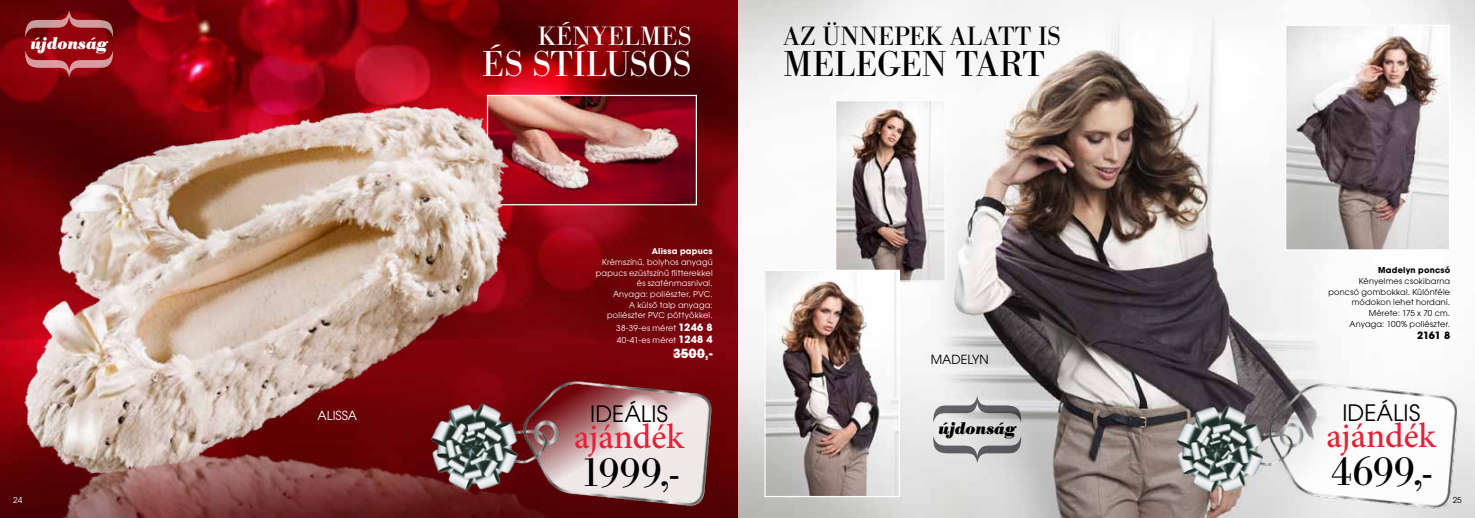
<style>
.page{position:relative;width:1475px;height:518px;background:#fff}
.page>*{position:absolute;margin:0;border:0;box-sizing:border-box;transform-origin:0 0}
.t1{font:42.5px "Bodoni Ant";letter-spacing:-.005em;color:#000}
.t2{font:37.5px "Bodoni Ant";letter-spacing:-.01em;color:#000}
.t3{font:37.5px "Bodoni Ant";letter-spacing:-.005em;color:#fff}
.t4{font:500 35px "Minion Pro";letter-spacing:-.005em;color:#e42238}
.t5{font:27.5px "Bodoni Ant";letter-spacing:.015em;color:#000}
.t6{font:27.5px "Bodoni Ant";letter-spacing:.005em;color:#fff}
.t7{font:22.5px "ITC Avant Garde Got Boo";color:#000}
.t8{font:italic 700 17.5px "Bodoni Ant";letter-spacing:-.005em;color:#fff}
.t9{font:italic 700 17.5px "Bodoni Ant";letter-spacing:-.005em;color:#000}
.t10{font:12.5px "ITC Avant Garde Got Boo";color:#000}
.t11{font:12.5px "ITC Avant Garde Got Boo";color:#fff}
.t12{font:700 12.5px "ITC Avant Garde Got";color:#fff}
.t13{font:700 10px "ITC Avant Garde Got";color:#000}
.t14{font:8.12px/10.6px "ITC Avant Garde Got Boo";letter-spacing:.03em;color:#fff;text-align:right}
.t15{font:8.12px/10.6px "ITC Avant Garde Got Boo";letter-spacing:.025em;color:#000;text-align:right}
.t16{font:700 8.12px "ITC Avant Garde Got";letter-spacing:.025em;color:#000}
.t17{font:700 8.12px "ITC Avant Garde Got";letter-spacing:.025em;color:#fff}
.s1{font-family:"ITC Avant Garde Got";font-weight:700;font-size:10px}
</style>
<div class="page">
<img style="left:0;top:0;width:1474px;height:517px">
<img style="left:103px;top:0;width:119px;height:5px">
<img style="left:222px;top:0;width:163px;height:5px">
<img style="left:677px;top:268px;width:72px;height:249px">
<img style="left:1140px;top:270px;width:334px;height:247px">
<img style="left:836px;top:102px;width:107px;height:177px">
<div style="left:834px;top:100px;width:111px;height:181px;border:1px solid #fff"></div>
<img style="left:766px;top:271px;width:131px;height:224px">
<div style="left:764px;top:269px;width:135px;height:228px;border:1px solid #fff"></div>
<img style="left:1286px;top:27px;width:161px;height:221px">
<div style="left:1284px;top:25px;width:165px;height:225px;border:1px solid #fff"></div>
<img style="left:677px;top:97px;width:18px;height:106px">
<img style="left:0;top:5px;width:677px;height:512px">
<hr style="left:673px;top:353px;width:31px;height:1px;background:#fff">
<svg style="left:25px;top:51px;width:88px;height:26px;background:#a82e37"></svg>
<svg style="left:25px;top:11px;width:88px;height:26px;background:#912d32"></svg>
<svg style="left:932px;top:436px;width:88px;height:26px;background:#b8b8ba"></svg>
<svg style="left:933px;top:396px;width:88px;height:26px;background:#b6b5b7"></svg>
<h3 class="t8" style="left:30px;top:33px;width:79px">újdonság</h3>
<h3 class="t11" style="left:317px;top:407px;width:41px">ALISSA</h3>
<h3 class="t6" style="left:537px;top:21px;width:155px">KÉNYELMES</h3>
<h2 class="t3" style="left:482px;top:43px;width:210px">ÉS STÍLUSOS</h2>
<p class="t17" style="left:651px;top:246px;width:62px">Alissa papucs</p>
<p class="t14" style="left:595px;top:256px;width:118px">Krémszínű, bolyhos anyagú papucs ezüstszínű flitterekkel és szaténmasnival.<br>Anyaga: poliészter, PVC.<br>A külső talp anyaga: poliészter PVC pöttyökkel.</p>
<p class="t14" style="left:616px;top:321px;width:98px;line-height:12.5px;text-align:left">38-39-es méret <span class="s1">1246 8<br></span>40-41-es méret <span class="s1">1248 4</span></p>
<h3 class="t12" style="left:673px;top:345px;width:41px">3500 ,-</h3>
<h3 class="t7" style="left:590px;top:399px;width:60px">Ideális</h3>
<h3 class="t4" style="left:574px;top:413px;width:111px">ajándék</h3>
<h1 class="t1" style="left:579px;top:448px;width:100px">1999,-</h1>
<h3 class="t5" style="left:783px;top:21px;width:279px">AZ ÜNNEPEK ALATT IS</h3>
<h2 class="t2" style="left:783px;top:43px;width:262px">MELEGEN TART</h2>
<h3 class="t10" style="left:930px;top:352px;width:60px">MADELYN</h3>
<h3 class="t9" style="left:938px;top:418px;width:79px">újdonság</h3>
<p class="t16" style="left:1377px;top:265px;width:73px">Madelyn poncsó</p>
<p class="t15" style="left:1328px;top:275px;width:123px">Kényelmes csokibarna poncsó gombokkal. Különféle módokon lehet hordani.<br>Mérete: 175 x 70 cm.<br>Anyaga: 100% poliészter.</p>
<p class="t13" style="left:1416px;top:328px;width:34px">2161 8</p>
<h3 class="t7" style="left:1342px;top:398px;width:60px">Ideális</h3>
<h3 class="t4" style="left:1326px;top:412px;width:111px">ajándék</h3>
<h1 class="t1" style="left:1330px;top:447px;width:102px">4699,-</h1>
<p class="t14" style="left:13px;top:494px;width:11px">24</p>
<p class="t15" style="left:1452px;top:494px;width:11px">25</p>
</div>
